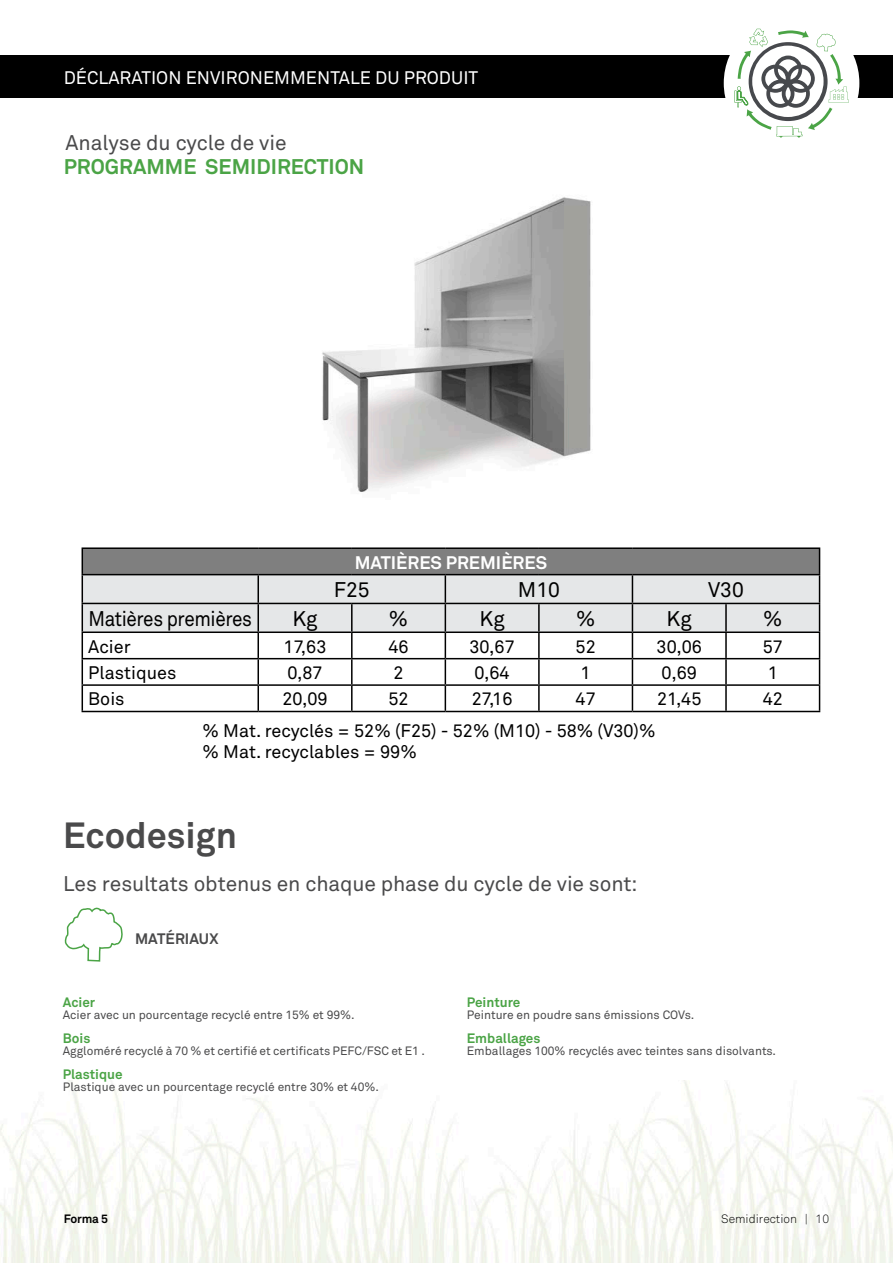
<style>
.page{position:relative;width:893px;height:1263px;background:#fff}
.page>*{position:absolute;margin:0;border:0;box-sizing:border-box;transform-origin:0 0}
.t1{font:700 36px "Akkurat";color:#4a4a4b}
.t2{font:21px "Akkurat";letter-spacing:-.005em;color:#4a4a4b}
.t3{font:700 21px "Akkurat";color:#4ba446}
.t4{font:21px "Akkurat";letter-spacing:-.02em;color:#000}
.t5{font:21px "Akkurat";letter-spacing:-.02em;color:#000;scale:.9 1}
.t6{font:18px/21.6px "Akkurat";color:#000}
.t7{font:18px "Akkurat";color:#fff}
.t8{font:700 18px "Akkurat";color:#fff}
.t9{font:700 15px "Akkurat";letter-spacing:.005em;color:#4a4a4b}
.t10{font:700 13.5px "Akkurat";color:#4ba446}
.t11{font:12px "Akkurat";color:#4a4a4b}
.t12{font:300 12px "Akkurat";color:#000}
.t13{font:700 12px "Akkurat";letter-spacing:-.02em;color:#000}
</style>
<div class="page">
<div style="left:0;top:55px;width:893px;height:43px;background:#000"></div>
<div style="left:724px;top:15px;width:135px;height:136px;background:#fff;border-radius:50%"></div>
<svg style="left:735px;top:29px;width:114px;height:109px"></svg>
<img style="left:322px;top:197px;width:269px;height:295px">
<img style="left:0;top:1080px;width:893px;height:183px">
<svg style="left:64px;top:907px;width:59px;height:55px"></svg>
<hr style="left:82px;top:711px;width:176px;height:1px;background:#000">
<hr style="left:258px;top:711px;width:94px;height:1px;background:#000">
<hr style="left:352px;top:711px;width:93px;height:1px;background:#000">
<hr style="left:445px;top:711px;width:94px;height:1px;background:#000">
<hr style="left:539px;top:711px;width:93px;height:1px;background:#000">
<hr style="left:632px;top:711px;width:94px;height:1px;background:#000">
<hr style="left:726px;top:711px;width:94px;height:1px;background:#000">
<svg style="left:82px;top:549px;width:738px;height:162px"></svg>
<hr style="left:82px;top:547px;width:176px;height:2px;background:#000">
<hr style="left:258px;top:547px;width:94px;height:2px;background:#000">
<hr style="left:352px;top:547px;width:93px;height:2px;background:#000">
<hr style="left:445px;top:547px;width:94px;height:2px;background:#000">
<hr style="left:539px;top:547px;width:93px;height:2px;background:#000">
<hr style="left:632px;top:547px;width:94px;height:2px;background:#000">
<hr style="left:726px;top:547px;width:94px;height:2px;background:#000">
<hr style="left:82px;top:574px;width:176px;height:1px;background:#000">
<hr style="left:258px;top:574px;width:94px;height:1px;background:#000">
<hr style="left:352px;top:574px;width:93px;height:1px;background:#000">
<hr style="left:445px;top:574px;width:94px;height:1px;background:#000">
<hr style="left:539px;top:574px;width:93px;height:1px;background:#000">
<hr style="left:632px;top:574px;width:94px;height:1px;background:#000">
<hr style="left:726px;top:574px;width:94px;height:1px;background:#000">
<h3 class="t7" style="left:64px;top:66px;width:416px">DÉCLARATION ENVIRONEMMENTALE DU PRODUIT</h3>
<h2 class="t2" style="left:66px;top:129px;width:223px">Analyse du cycle de vie</h2>
<h2 class="t3" style="left:64px;top:153px;width:302px">PROGRAMME SEMIDIRECTION</h2>
<h3 class="t8" style="left:355px;top:551px;width:194px">MATIÈRES PREMIÈRES</h3>
<h2 class="t4" style="left:334px;top:577px;width:37px">F25</h2>
<h2 class="t4" style="left:518px;top:577px;width:43px">M10</h2>
<h2 class="t4" style="left:708px;top:577px;width:37px">V30</h2>
<h2 class="t5" style="left:89px;top:606px;width:183px">Matières premières</h2>
<h2 class="t4" style="left:292px;top:606px;width:27px">Kg</h2>
<h2 class="t4" style="left:389px;top:606px;width:21px">%</h2>
<h2 class="t4" style="left:479px;top:606px;width:27px">Kg</h2>
<h2 class="t4" style="left:576px;top:606px;width:21px">%</h2>
<h2 class="t4" style="left:667px;top:606px;width:27px">Kg</h2>
<h2 class="t4" style="left:763px;top:606px;width:21px">%</h2>
<h3 class="t6" style="left:88px;top:635px;width:44px">Acier</h3>
<h3 class="t6" style="left:284px;top:635px;width:44px">17,63</h3>
<h3 class="t6" style="left:388px;top:635px;width:22px">46</h3>
<h3 class="t6" style="left:469px;top:635px;width:47px">30,67</h3>
<h3 class="t6" style="left:576px;top:635px;width:22px">52</h3>
<h3 class="t6" style="left:657px;top:635px;width:47px">30,06</h3>
<h3 class="t6" style="left:763px;top:635px;width:22px">57</h3>
<h3 class="t6" style="left:88px;top:662px;width:90px">Plastiques</h3>
<h3 class="t6" style="left:287px;top:662px;width:37px">0,87</h3>
<h3 class="t6" style="left:394px;top:662px;width:12px">2</h3>
<h3 class="t6" style="left:475px;top:662px;width:37px">0,64</h3>
<h3 class="t6" style="left:581px;top:662px;width:12px">1</h3>
<h3 class="t6" style="left:662px;top:662px;width:37px">0,69</h3>
<h3 class="t6" style="left:768px;top:662px;width:12px">1</h3>
<h3 class="t6" style="left:88px;top:688px;width:38px">Bois</h3>
<h3 class="t6" style="left:282px;top:688px;width:47px">20,09</h3>
<h3 class="t6" style="left:388px;top:688px;width:22px">52</h3>
<h3 class="t6" style="left:472px;top:688px;width:42px">27,16</h3>
<h3 class="t6" style="left:576px;top:688px;width:22px">47</h3>
<h3 class="t6" style="left:657px;top:688px;width:46px">21,45</h3>
<h3 class="t6" style="left:763px;top:688px;width:22px">42</h3>
<h3 class="t6" style="left:202px;top:719px;width:455px">% Mat. recyclés = 52% (F25) - 52% (M10) - 58% (V30)% % Mat. recyclables = 99%</h3>
<h1 class="t1" style="left:63px;top:813px;width:175px">Ecodesign</h1>
<h2 class="t2" style="left:63px;top:871px;width:576px">Les resultats obtenus en chaque phase du cycle de vie sont:</h2>
<p class="t9" style="left:135px;top:929px;width:85px">MATÉRIAUX</p>
<p class="t10" style="left:63px;top:994px;width:34px">Acier</p>
<p class="t11" style="left:63px;top:1007px;width:293px">Acier avec un pourcentage recyclé entre 15% et 99%.</p>
<p class="t10" style="left:63px;top:1030px;width:29px">Bois</p>
<p class="t11" style="left:63px;top:1043px;width:364px">Aggloméré recyclé à 70 % et certifié et certificats PEFC/FSC et E1 .</p>
<p class="t10" style="left:63px;top:1066px;width:61px">Plastique</p>
<p class="t11" style="left:63px;top:1079px;width:318px">Plastique avec un pourcentage recyclé entre 30% et 40%.</p>
<p class="t10" style="left:467px;top:994px;width:55px">Peinture</p>
<p class="t11" style="left:467px;top:1007px;width:229px">Peinture en poudre sans émissions COVs.</p>
<p class="t10" style="left:467px;top:1030px;width:75px">Emballages</p>
<p class="t11" style="left:467px;top:1043px;width:311px">Emballages 100% recyclés avec teintes sans disolvants.</p>
<p class="t13" style="left:64px;top:1211px;width:46px">Forma 5</p>
<p class="t12" style="left:721px;top:1211px;width:109px">Semidirection | 10</p>
</div>
